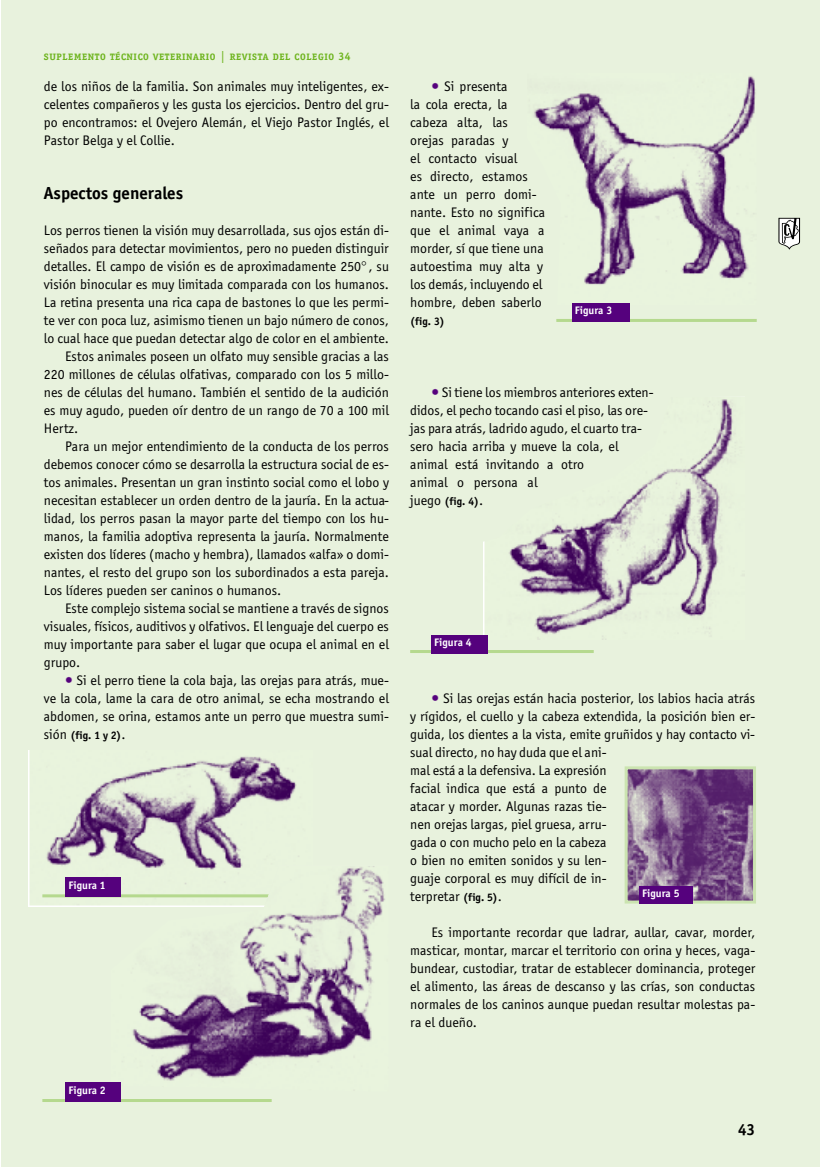
<style>
.page{position:relative;width:820px;height:1167px;background:#fff}
.page>*{position:absolute;margin:0;border:0;box-sizing:border-box;transform-origin:0 0}
.t1{font:700 18px "Officina Sans";color:#000}
.t2{font:700 16.5px "Officina Serif";color:#000}
.t3{font:14.25px/18px "Officina Sans";color:#000}
.t4{font:700 11.25px "Officina Sans";color:#fff}
.t5{font:700 11.25px "Officina Sans";letter-spacing:.015em;color:#000}
.t6{font:700 9.6px "Officina Serif";letter-spacing:.06em;color:#6db41d;scale:1.06 1}
.s1{font-weight:400;font-size:12px}
.s2{font-size:11.25px}
.s3{font-weight:400;font-size:14.25px}
.s4{font-weight:700;font-size:11.25px}
</style>
<div class="page">
<div style="left:1px;top:1px;width:819px;height:1165px;background:#e8f2dd"></div>
<svg style="left:778px;top:218px;width:22px;height:32px"></svg>
<img style="left:629px;top:770px;width:123px;height:129px">
<div style="left:625px;top:766px;width:131px;height:137px;border:3px solid #cbe4b0"></div>
<img style="left:29px;top:750px;width:270px;height:156px">
<hr style="left:42px;top:894px;width:347px;height:3px;background:#b5d98e">
<img style="left:483px;top:399px;width:250px;height:240px">
<div style="left:639px;top:886px;width:54px;height:17px;background:#55017d"></div>
<hr style="left:410px;top:650px;width:184px;height:3px;background:#b5d98e">
<div style="left:65px;top:877px;width:56px;height:20px;background:#55017d"></div>
<svg style="left:83px;top:865px;width:28px;height:42px"></svg>
<img style="left:111px;top:865px;width:278px;height:216px">
<hr style="left:42px;top:1098px;width:230px;height:3px;background:#b5d98e">
<div style="left:65px;top:1082px;width:56px;height:19px;background:#55017d"></div>
<img style="left:534px;top:76px;width:222px;height:228px">
<hr style="left:556px;top:319px;width:201px;height:3px;background:#b5d98e">
<div style="left:572px;top:303px;width:57px;height:18px;background:#55017d"></div>
<div style="left:431px;top:635px;width:57px;height:18px;background:#55017d"></div>
<p class="t6" style="left:44px;top:51px;width:291px">SUPLEMENTO TÉCNICO VETERINARIO <span class="s1">|</span> REVISTA DEL COLEGIO <span class="s2">34</span></p>
<p class="t3" style="left:44px;top:77px;width:347px;text-align:justify">de los niños de la familia. Son animales muy inteligentes, ex&shy;celentes compañeros y les gusta los ejercicios. Dentro del gru&shy;po encontramos: el Ovejero Alemán, el Viejo Pastor Inglés, el Pastor Belga y el Collie.</p>
<p class="t1" style="left:44px;top:182px;width:141px">Aspectos generales</p>
<p class="t3" style="left:44px;top:221px;width:347px">Los perros tienen la visión muy desarrollada, sus ojos están di-</p>
<p class="t3" style="left:44px;top:239px;width:347px">señados para detectar movimientos, pero no pueden distinguir</p>
<p class="t3" style="left:44px;top:257px;width:347px">detalles. El campo de visión es de aproximadamente 250 , su</p>
<p class="t3" style="left:44px;top:275px;width:347px">visión binocular es muy limitada comparada con los humanos.</p>
<p class="t3" style="left:44px;top:293px;width:347px">La retina presenta una rica capa de bastones lo que les permi-</p>
<p class="t3" style="left:44px;top:311px;width:347px">te ver con poca luz, asimismo tienen un bajo número de conos,</p>
<p class="t3" style="left:44px;top:329px;width:346px">lo cual hace que puedan detectar algo de color en el ambiente.</p>
<p class="t3" style="left:65px;top:347px;width:325px">Estos animales poseen un olfato muy sensible gracias a las</p>
<p class="t3" style="left:44px;top:365px;width:347px">220 millones de células olfativas, comparado con los 5 millo-</p>
<p class="t3" style="left:44px;top:383px;width:347px">nes de células del humano. También el sentido de la audición</p>
<p class="t3" style="left:44px;top:401px;width:347px">es muy agudo, pueden oír dentro de un rango de 70 a 100 mil</p>
<p class="t3" style="left:44px;top:419px;width:36px">Hertz.</p>
<p class="t3" style="left:65px;top:437px;width:325px">Para un mejor entendimiento de la conducta de los perros</p>
<p class="t3" style="left:44px;top:455px;width:347px">debemos conocer cómo se desarrolla la estructura social de es-</p>
<p class="t3" style="left:44px;top:473px;width:347px">tos animales. Presentan un gran instinto social como el lobo y</p>
<p class="t3" style="left:44px;top:491px;width:347px">necesitan establecer un orden dentro de la jauría. En la actua-</p>
<p class="t3" style="left:44px;top:509px;width:347px">lidad, los perros pasan la mayor parte del tiempo con los hu-</p>
<p class="t3" style="left:44px;top:527px;width:347px">manos, la familia adoptiva representa la jauría. Normalmente</p>
<p class="t3" style="left:44px;top:545px;width:347px">existen dos líderes (macho y hembra), llamados «alfa» o domi-</p>
<p class="t3" style="left:44px;top:563px;width:347px">nantes, el resto del grupo son los subordinados a esta pareja.</p>
<p class="t3" style="left:44px;top:581px;width:239px">Los líderes pueden ser caninos o humanos.</p>
<p class="t3" style="left:65px;top:599px;width:325px">Este complejo sistema social se mantiene a través de signos</p>
<p class="t3" style="left:44px;top:617px;width:347px">visuales, físicos, auditivos y olfativos. El lenguaje del cuerpo es</p>
<p class="t3" style="left:44px;top:635px;width:347px">muy importante para saber el lugar que ocupa el animal en el</p>
<p class="t3" style="left:44px;top:653px;width:38px">grupo.</p>
<p class="t3" style="left:77px;top:671px;width:314px">Si el perro tiene la cola baja, las orejas para atrás, mue-</p>
<p class="t3" style="left:44px;top:689px;width:347px">ve la cola, lame la cara de otro animal, se echa mostrando el</p>
<p class="t3" style="left:44px;top:707px;width:347px">abdomen, se orina, estamos ante un perro que muestra sumi-</p>
<p class="t5" style="left:44px;top:728px;width:83px"><span class="s3">sión</span> (fig. 1 y 2)<span class="s3">.</span></p>
<p class="t4" style="left:68px;top:878px;width:39px">Figura 1</p>
<p class="t3" style="left:410px;top:77px;width:136px;text-indent:34px">Si presenta<br>la cola erecta, la cabeza alta, las orejas paradas y<br>el contacto visual<br>es directo, estamos ante un perro domi&shy;nante. Esto no significa que el animal vaya a morder, sí que tiene una autoestima muy alta y los demás, incluyendo el hombre, deben saberlo</p>
<p class="t5" style="left:410px;top:314px;width:36px">(fig. 3)</p>
<p class="t4" style="left:575px;top:304px;width:39px">Figura 3</p>
<p class="t3" style="left:410px;top:383px;width:245px;text-indent:32px">Si tiene los miembros anteriores exten&shy;didos, el pecho tocando casi el piso, las ore&shy;jas para atrás, ladrido agudo, el cuarto tra&shy;sero hacia arriba y mueve la cola, el animal está invitando a otro<br>animal o persona al</p>
<p class="t5" style="left:410px;top:494px;width:74px"><span class="s3">juego</span> (fig. 4)<span class="s3">.</span></p>
<p class="t4" style="left:434px;top:636px;width:39px">Figura 4</p>
<p class="t3" style="left:410px;top:689px;width:347px;text-indent:33px">Si las orejas están hacia posterior, los labios hacia atrás y rígidos, el cuello y la cabeza extendida, la posición bien er&shy;guida, los dientes a la vista, emite gruñidos y hay contacto vi&shy;sual directo, no hay duda que el ani-<br>mal está a la defensiva. La expresión<br>facial indica que está a punto de<br>atacar y morder. Algunas razas tie-<br>nen orejas largas, piel gruesa, arru-<br>gada o con mucho pelo en la cabeza<br>o bien no emiten sonidos y su len-<br>guaje corporal es muy difícil de in-<br>terpretar <span class="s4">(fig. 5)</span>.</p>
<p class="t3" style="left:410px;top:923px;width:347px;text-align:justify;text-indent:21px">Es importante recordar que ladrar, aullar, cavar, morder, masticar, montar, marcar el territorio con orina y heces, vaga&shy;bundear, custodiar, tratar de establecer dominancia, proteger el alimento, las áreas de descanso y las crías, son conductas normales de los caninos aunque puedan resultar molestas pa&shy;ra el dueño.</p>
<p class="t4" style="left:642px;top:886px;width:39px">Figura 5</p>
<p class="t4" style="left:68px;top:1083px;width:39px">Figura 2</p>
<p class="t2" style="left:738px;top:1119px;width:19px">43</p>
</div>
